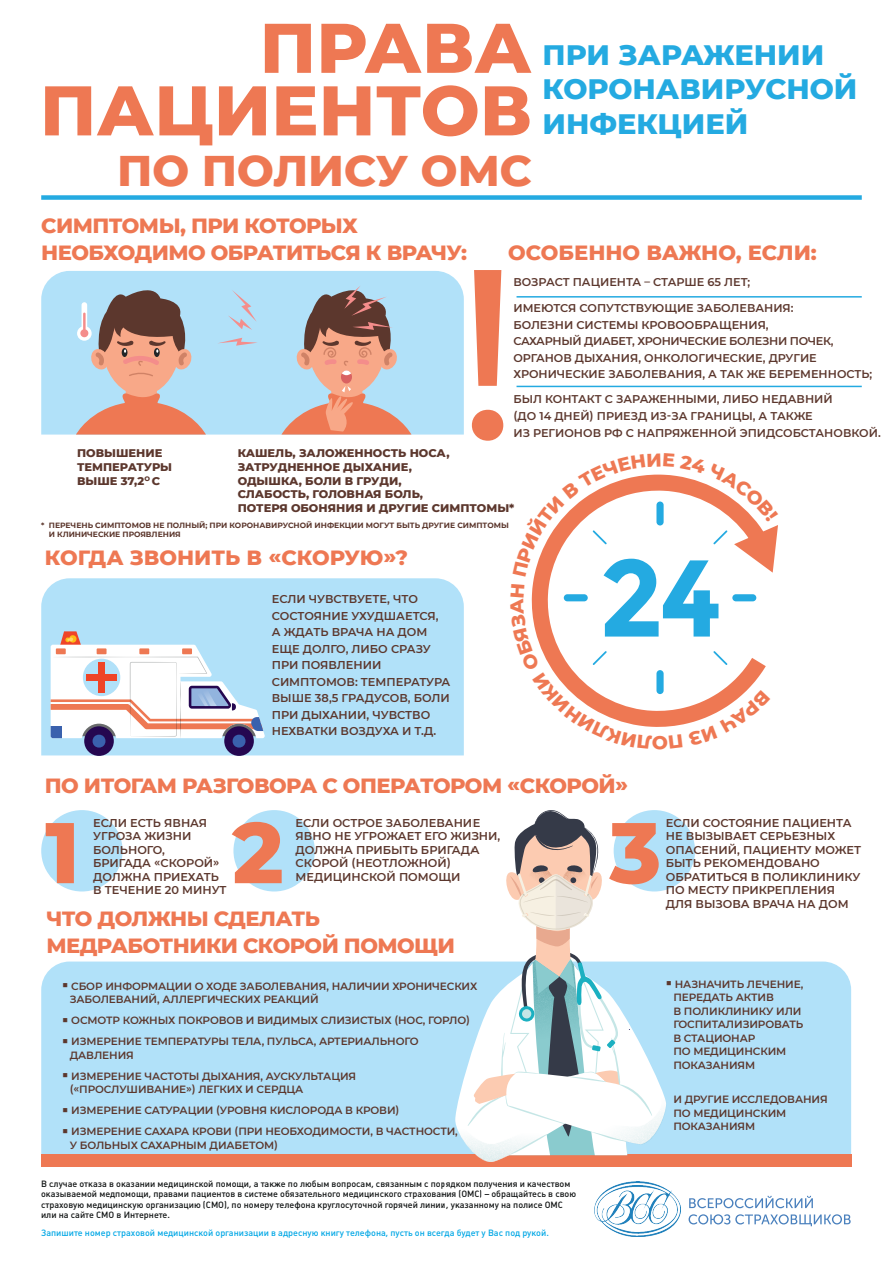
<style>
.page{position:relative;width:893px;height:1263px;background:#fff}
.page>*{position:absolute;margin:0;border:0;box-sizing:border-box;transform-origin:0 0}
.t1{font:800 85.95px "Montserrat";color:#ee7853}
.t2{font:800 70.05px/62.6px "Montserrat";color:#ee7853;text-align:right}
.t3{font:800 43.8px "Montserrat";color:#ee7853}
.t4{font:800 28.65px/34.7px "Montserrat";color:#24aae1}
.t5{font:800 21px/27px "Montserrat";letter-spacing:-.025em;color:#ee7853}
.t6{font:800 21px "Montserrat";color:#ee7853}
.t7{font:600 11.4px/13.5px "Montserrat";color:#5c372d}
.t8{font:800 11.4px/13.6px "Montserrat";color:#5c372d}
.t9{font:600 11.25px/16.5px "Montserrat";color:#5c372d}
.t10{font:600 10.5px/13.5px "Montserrat";letter-spacing:-.01em;color:#5c372d}
.t11{font:9px/10.5px "Plumb Medium C";color:#0f1212}
.t12{font:9px "Plumb Medium C";color:#00a7e5}
.t13{font:700 7.65px/9.1px "Montserrat";color:#5c372d}
</style>
<div class="page">
<div style="left:41px;top:961px;width:810px;height:193px;background:#b1e1f9"></div>
<div style="left:41px;top:1154px;width:811px;height:13px;background:#ee7853"></div>
<svg style="left:689px;top:1196px;width:124px;height:12px"></svg>
<svg style="left:689px;top:1214px;width:162px;height:12px"></svg>
<img style="left:595px;top:1209px;width:85px;height:28px">
<div style="left:41px;top:271px;width:423px;height:164px;background:#b1e1f9"></div>
<div style="left:41px;top:578px;width:423px;height:177px;background:#b1e1f9"></div>
<svg style="left:76px;top:281px;width:130px;height:154px;background:#bba6a3"></svg>
<svg style="left:472px;top:270px;width:31px;height:171px"></svg>
<div style="left:84px;top:726px;width:30px;height:30px;background:#250750;border-radius:50%"></div>
<div style="left:224px;top:726px;width:30px;height:30px;background:#250750;border-radius:50%"></div>
<svg style="left:51px;top:631px;width:214px;height:117px"></svg>
<div style="left:41px;top:810px;width:82px;height:81px;background:#b1e1f9;border-radius:50%"></div>
<div style="left:233px;top:810px;width:82px;height:81px;background:#b1e1f9;border-radius:50%"></div>
<div style="left:614px;top:810px;width:81px;height:81px;background:#b1e1f9;border-radius:50%"></div>
<svg style="left:281px;top:281px;width:130px;height:154px;background:#bca8a6"></svg>
<svg style="left:217px;top:338px;width:41px;height:8px"></svg>
<svg style="left:228px;top:290px;width:29px;height:40px"></svg>
<hr style="left:516px;top:296px;width:346px;height:2px;background:#24aae1">
<hr style="left:516px;top:386px;width:346px;height:1px;background:#24aae1">
<img style="left:444px;top:961px;width:237px;height:248px">
<img style="left:401px;top:1026px;width:266px;height:190px">
<img style="left:480px;top:994px;width:240px;height:204px">
<svg style="left:455px;top:810px;width:211px;height:355px"></svg>
<div style="left:41px;top:195px;width:821px;height:5px;background:#24aae1"></div>
<svg style="left:531px;top:474px;width:247px;height:253px"></svg>
<p class="t2" style="left:40px;top:13px;width:493px">ПРАВА<br>ПАЦИЕНТОВ</p>
<p class="t3" style="left:117px;top:138px;width:416px">ПО ПОЛИСУ ОМС</p>
<p class="t4" style="left:543px;top:36px;width:316px">ПРИ ЗАРАЖЕНИИ<br>КОРОНАВИРУСНОЙ<br>ИНФЕКЦИЕЙ</p>
<p class="t5" style="left:41px;top:211px;width:427px">СИМПТОМЫ, ПРИ КОТОРЫХ<br>НЕОБХОДИМО ОБРАТИТЬСЯ К ВРАЧУ:</p>
<p class="t6" style="left:508px;top:237px;width:310px">ОСОБЕННО ВАЖНО, ЕСЛИ:</p>
<p class="t9" style="left:513px;top:273px;width:238px">ВОЗРАСТ ПАЦИЕНТА – СТАРШЕ 65 ЛЕТ;</p>
<p class="t9" style="left:513px;top:300px;width:360px">ИМЕЮТСЯ СОПУТСТВУЮЩИЕ ЗАБОЛЕВАНИЯ:<br>БОЛЕЗНИ СИСТЕМЫ КРОВООБРАЩЕНИЯ,<br>САХАРНЫЙ ДИАБЕТ, ХРОНИЧЕСКИЕ БОЛЕЗНИ ПОЧЕК, ОРГАНОВ ДЫХАНИЯ, ОНКОЛОГИЧЕСКИЕ, ДРУГИЕ ХРОНИЧЕСКИЕ ЗАБОЛЕВАНИЯ, А ТАК ЖЕ БЕРЕМЕННОСТЬ;</p>
<p class="t9" style="left:513px;top:391px;width:369px">БЫЛ КОНТАКТ С ЗАРАЖЕННЫМИ, ЛИБО НЕДАВНИЙ<br>(ДО 14 ДНЕЙ) ПРИЕЗД ИЗ-ЗА ГРАНИЦЫ, А ТАКЖЕ<br>ИЗ РЕГИОНОВ РФ С НАПРЯЖЕННОЙ ЭПИДСОБСТАНОВКОЙ.</p>
<p class="t8" style="left:238px;top:446px;width:278px">КАШЕЛЬ, ЗАЛОЖЕННОСТЬ НОСА,<br>ЗАТРУДНЕННОЕ ДЫХАНИЕ,<br>ОДЫШКА, БОЛИ В ГРУДИ,<br>СЛАБОСТЬ, ГОЛОВНАЯ БОЛЬ,<br>ПОТЕРЯ ОБОНЯНИЯ И ДРУГИЕ СИМПТОМЫ*</p>
<p class="t13" style="left:49px;top:520px;width:462px;text-indent:-7px">* ПЕРЕЧЕНЬ СИМПТОМОВ НЕ ПОЛНЫЙ; ПРИ КОРОНАВИРУСНОЙ ИНФЕКЦИИ МОГУТ БЫТЬ ДРУГИЕ СИМПТОМЫ<br>И КЛИНИЧЕСКИЕ ПРОЯВЛЕНИЯ</p>
<p class="t8" style="left:77px;top:446px;width:97px">ПОВЫШЕНИЕ<br>ТЕМПЕРАТУРЫ<br>ВЫШЕ 37,2<sup>O</sup> C</p>
<p class="t6" style="left:45px;top:542px;width:365px">КОГДА ЗВОНИТЬ В «СКОРУЮ»?</p>
<p class="t7" style="left:272px;top:590px;width:180px;line-height:16.5px">ЕСЛИ ЧУВСТВУЕТЕ, ЧТО<br>СОСТОЯНИЕ УХУДШАЕТСЯ,<br>А ЖДАТЬ ВРАЧА НА ДОМ<br>ЕЩЕ ДОЛГО, ЛИБО СРАЗУ<br>ПРИ ПОЯВЛЕНИИ<br>СИМПТОМОВ: ТЕМПЕРАТУРА<br>ВЫШЕ 38,5 ГРАДУСОВ, БОЛИ<br>ПРИ ДЫХАНИИ, ЧУВСТВО<br>НЕХВАТКИ ВОЗДУХА И Т.Д.</p>
<p class="t5" style="left:45px;top:771px;width:585px">ПО ИТОГАМ РАЗГОВОРА С ОПЕРАТОРОМ «СКОРОЙ»</p>
<p class="t1" style="left:45px;top:790px;width:36px">1</p>
<p class="t7" style="left:93px;top:815px;width:135px">ЕСЛИ ЕСТЬ ЯВНАЯ<br>УГРОЗА ЖИЗНИ<br>БОЛЬНОГО,<br>БРИГАДА «СКОРОЙ»<br>ДОЛЖНА ПРИЕХАТЬ<br>В ТЕЧЕНИЕ 20 МИНУТ</p>
<p class="t1" style="left:232px;top:790px;width:53px">2</p>
<p class="t7" style="left:296px;top:815px;width:206px">ЕСЛИ ОСТРОЕ ЗАБОЛЕВАНИЕ<br>ЯВНО НЕ УГРОЖАЕТ ЕГО ЖИЗНИ,<br>ДОЛЖНА ПРИБЫТЬ БРИГАДА<br>СКОРОЙ (НЕОТЛОЖНОЙ)<br>МЕДИЦИНСКОЙ ПОМОЩИ</p>
<p class="t1" style="left:609px;top:790px;width:53px">3</p>
<p class="t7" style="left:666px;top:815px;width:197px">ЕСЛИ СОСТОЯНИЕ ПАЦИЕНТА<br>НЕ ВЫЗЫВАЕТ СЕРЬЕЗНЫХ<br>ОПАСЕНИЙ, ПАЦИЕНТУ МОЖЕТ<br>БЫТЬ РЕКОМЕНДОВАНО<br>ОБРАТИТЬСЯ В ПОЛИКЛИНИКУ<br>ПО МЕСТУ ПРИКРЕПЛЕНИЯ<br>ДЛЯ ВЫЗОВА ВРАЧА НА ДОМ</p>
<p class="t5" style="left:46px;top:903px;width:410px">ЧТО ДОЛЖНЫ СДЕЛАТЬ<br>МЕДРАБОТНИКИ СКОРОЙ ПОМОЩИ</p>
<p class="t10" style="left:70px;top:979px;width:409px;text-indent:-7px">■ СБОР ИНФОРМАЦИИ О ХОДЕ ЗАБОЛЕВАНИЯ, НАЛИЧИИ ХРОНИЧЕСКИХ<br>ЗАБОЛЕВАНИЙ, АЛЛЕРГИЧЕСКИХ РЕАКЦИЙ</p>
<p class="t10" style="left:62px;top:1013px;width:409px">■ ОСМОТР КОЖНЫХ ПОКРОВОВ И ВИДИМЫХ СЛИЗИСТЫХ (НОС, ГОРЛО)</p>
<p class="t10" style="left:70px;top:1034px;width:350px;text-indent:-7px">■ ИЗМЕРЕНИЕ ТЕМПЕРАТУРЫ ТЕЛА, ПУЛЬСА, АРТЕРИАЛЬНОГО<br>ДАВЛЕНИЯ</p>
<p class="t10" style="left:70px;top:1069px;width:288px;text-indent:-7px">■ ИЗМЕРЕНИЕ ЧАСТОТЫ ДЫХАНИЯ, АУСКУЛЬТАЦИЯ («ПРОСЛУШИВАНИЕ») ЛЕГКИХ И СЕРДЦА</p>
<p class="t10" style="left:62px;top:1103px;width:339px">■ ИЗМЕРЕНИЕ САТУРАЦИИ (УРОВНЯ КИСЛОРОДА В КРОВИ)</p>
<p class="t10" style="left:70px;top:1124px;width:390px;text-indent:-7px">■ ИЗМЕРЕНИЕ САХАРА КРОВИ (ПРИ НЕОБХОДИМОСТИ, В ЧАСТНОСТИ,<br>У БОЛЬНЫХ САХАРНЫМ ДИАБЕТОМ)</p>
<p class="t11" style="left:41px;top:1178px;width:537px">В случае отказа в оказании медицинской помощи, а также по любым вопросам, связанным с порядком получения и качеством оказываемой медпомощи, правами пациентов в системе обязательного медицинского страхования (ОМС) – обращайтесь в свою страховую медицинскую организацию (СМО), по номеру телефона круглосуточной горячей линии, указанному на полисе ОМС или на сайте СМО в Интернете.</p>
<p class="t12" style="left:41px;top:1228px;width:509px">Запишите номер страховой медицинской организации в адресную книгу телефона, пусть он всегда будет у Вас под рукой.</p>
<p class="t10" style="left:673px;top:977px;width:132px;text-indent:-7px">■ НАЗНАЧИТЬ ЛЕЧЕНИЕ,<br>ПЕРЕДАТЬ АКТИВ<br>В ПОЛИКЛИНИКУ ИЛИ<br>ГОСПИТАЛИЗИРОВАТЬ<br>В СТАЦИОНАР<br>ПО МЕДИЦИНСКИМ<br>ПОКАЗАНИЯМ</p>
<p class="t10" style="left:673px;top:1092px;width:156px">И ДРУГИЕ ИССЛЕДОВАНИЯ<br>ПО МЕДИЦИНСКИМ<br>ПОКАЗАНИЯМ</p>
</div>
